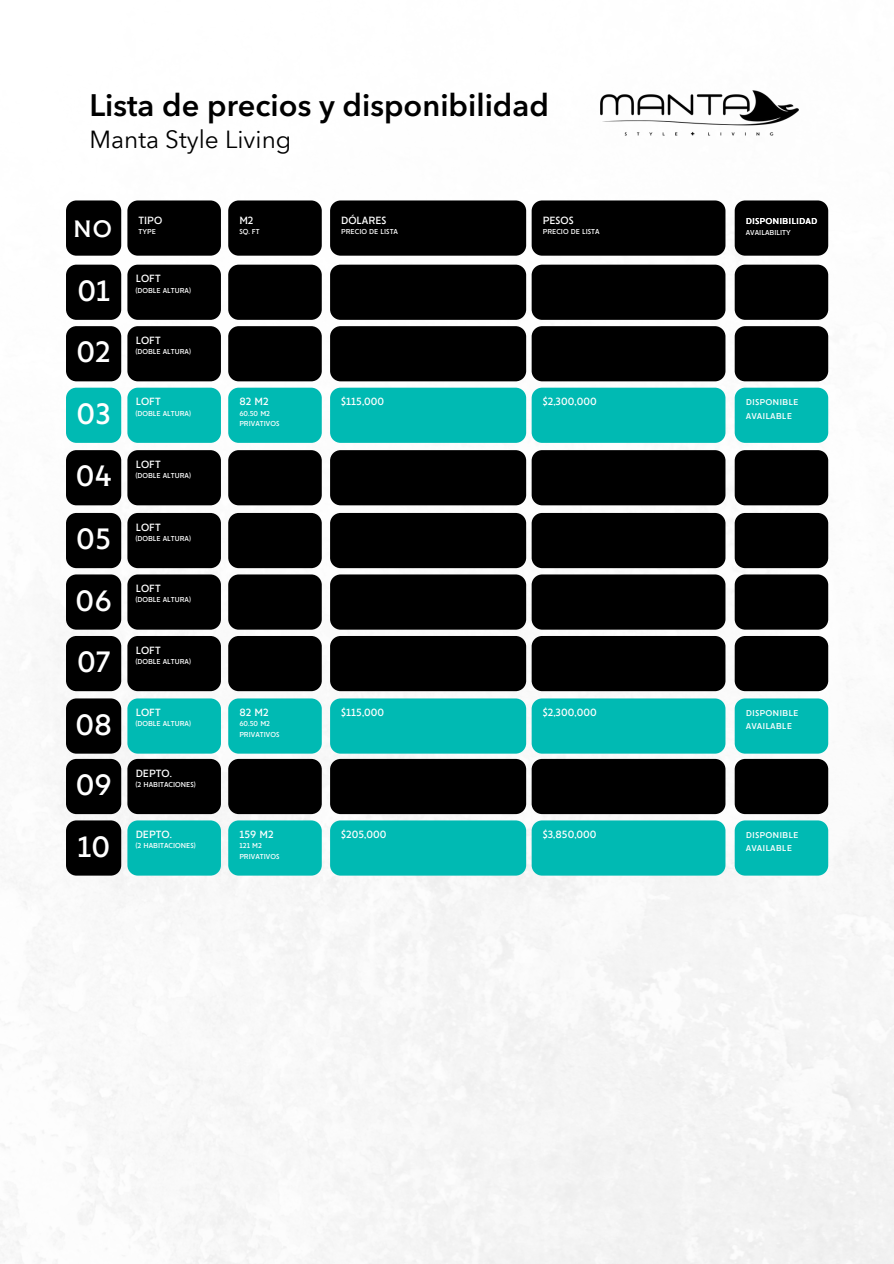
<style>
.page{position:relative;width:894px;height:1264px;background:#fff}
.page>*{position:absolute;margin:0;border:0;box-sizing:border-box;transform-origin:0 0}
.t1{font:33px "Cenzo Flare";color:#fff}
.t2{font:600 30.75px "Avenir Next LT Pro";color:#000}
.t3{font:24.45px "Avenir Next";color:#000}
.t4{font:11.7px "Cenzo Flare";color:#fff}
.t5{font:8.1px "Cenzo Flare";color:#fff}
</style>
<div class="page">
<img style="left:0;top:108px;width:893px;height:1155px">
<div style="left:66px;top:200px;width:55px;height:56px;background:#000;border-radius:10px"></div>
<div style="left:127px;top:200px;width:94px;height:56px;background:#000;border-radius:10px"></div>
<div style="left:228px;top:200px;width:94px;height:56px;background:#000;border-radius:10px"></div>
<div style="left:330px;top:200px;width:196px;height:56px;background:#000;border-radius:10px"></div>
<div style="left:531px;top:200px;width:194px;height:56px;background:#000;border-radius:10px"></div>
<div style="left:734px;top:200px;width:94px;height:56px;background:#000;border-radius:10px"></div>
<div style="left:66px;top:265px;width:55px;height:55px;background:#000;border-radius:10px"></div>
<div style="left:66px;top:326px;width:55px;height:55px;background:#000;border-radius:10px"></div>
<div style="left:66px;top:387px;width:55px;height:56px;background:#00bab3;border-radius:10px"></div>
<div style="left:66px;top:450px;width:55px;height:55px;background:#000;border-radius:10px"></div>
<div style="left:66px;top:513px;width:55px;height:55px;background:#000;border-radius:10px"></div>
<div style="left:66px;top:574px;width:55px;height:55px;background:#000;border-radius:10px"></div>
<div style="left:66px;top:636px;width:55px;height:55px;background:#000;border-radius:10px"></div>
<div style="left:66px;top:698px;width:55px;height:55px;background:#000;border-radius:10px"></div>
<div style="left:66px;top:759px;width:55px;height:55px;background:#000;border-radius:10px"></div>
<div style="left:66px;top:820px;width:55px;height:55px;background:#000;border-radius:10px"></div>
<div style="left:127px;top:265px;width:94px;height:55px;background:#000;border-radius:10px"></div>
<div style="left:127px;top:326px;width:94px;height:55px;background:#000;border-radius:10px"></div>
<div style="left:127px;top:387px;width:94px;height:56px;background:#00bab3;border-radius:10px"></div>
<div style="left:127px;top:450px;width:94px;height:55px;background:#000;border-radius:10px"></div>
<div style="left:127px;top:513px;width:94px;height:55px;background:#000;border-radius:10px"></div>
<div style="left:127px;top:574px;width:94px;height:55px;background:#000;border-radius:10px"></div>
<div style="left:127px;top:636px;width:94px;height:55px;background:#000;border-radius:10px"></div>
<div style="left:127px;top:698px;width:94px;height:55px;background:#00bab3;border-radius:10px"></div>
<div style="left:127px;top:759px;width:94px;height:55px;background:#000;border-radius:10px"></div>
<div style="left:127px;top:820px;width:94px;height:55px;background:#00bab3;border-radius:10px"></div>
<div style="left:228px;top:265px;width:94px;height:55px;background:#000;border-radius:10px"></div>
<div style="left:228px;top:326px;width:94px;height:55px;background:#000;border-radius:10px"></div>
<div style="left:228px;top:387px;width:94px;height:56px;background:#00bab3;border-radius:10px"></div>
<div style="left:228px;top:450px;width:94px;height:55px;background:#000;border-radius:10px"></div>
<div style="left:228px;top:513px;width:94px;height:55px;background:#000;border-radius:10px"></div>
<div style="left:228px;top:574px;width:94px;height:55px;background:#000;border-radius:10px"></div>
<div style="left:228px;top:636px;width:94px;height:55px;background:#000;border-radius:10px"></div>
<div style="left:228px;top:698px;width:94px;height:55px;background:#00bab3;border-radius:10px"></div>
<div style="left:228px;top:759px;width:94px;height:55px;background:#000;border-radius:10px"></div>
<div style="left:228px;top:820px;width:94px;height:55px;background:#00bab3;border-radius:10px"></div>
<div style="left:330px;top:265px;width:196px;height:55px;background:#000;border-radius:10px"></div>
<div style="left:330px;top:326px;width:196px;height:55px;background:#000;border-radius:10px"></div>
<div style="left:330px;top:387px;width:196px;height:56px;background:#00bab3;border-radius:10px"></div>
<div style="left:330px;top:450px;width:196px;height:55px;background:#000;border-radius:10px"></div>
<div style="left:330px;top:513px;width:196px;height:55px;background:#000;border-radius:10px"></div>
<div style="left:330px;top:574px;width:196px;height:55px;background:#000;border-radius:10px"></div>
<div style="left:330px;top:636px;width:196px;height:55px;background:#000;border-radius:10px"></div>
<div style="left:330px;top:698px;width:196px;height:55px;background:#00bab3;border-radius:10px"></div>
<div style="left:330px;top:759px;width:196px;height:55px;background:#000;border-radius:10px"></div>
<div style="left:330px;top:820px;width:196px;height:55px;background:#00bab3;border-radius:10px"></div>
<div style="left:531px;top:265px;width:194px;height:55px;background:#000;border-radius:10px"></div>
<div style="left:531px;top:326px;width:194px;height:55px;background:#000;border-radius:10px"></div>
<div style="left:531px;top:387px;width:194px;height:56px;background:#00bab3;border-radius:10px"></div>
<div style="left:531px;top:450px;width:194px;height:55px;background:#000;border-radius:10px"></div>
<div style="left:531px;top:513px;width:194px;height:55px;background:#000;border-radius:10px"></div>
<div style="left:531px;top:574px;width:194px;height:55px;background:#000;border-radius:10px"></div>
<div style="left:531px;top:636px;width:194px;height:55px;background:#000;border-radius:10px"></div>
<div style="left:531px;top:698px;width:194px;height:55px;background:#00bab3;border-radius:10px"></div>
<div style="left:531px;top:759px;width:194px;height:55px;background:#000;border-radius:10px"></div>
<div style="left:531px;top:820px;width:194px;height:55px;background:#00bab3;border-radius:10px"></div>
<div style="left:734px;top:265px;width:94px;height:55px;background:#000;border-radius:10px"></div>
<div style="left:734px;top:326px;width:94px;height:55px;background:#000;border-radius:10px"></div>
<div style="left:734px;top:387px;width:94px;height:56px;background:#00bab3;border-radius:10px"></div>
<div style="left:734px;top:450px;width:94px;height:55px;background:#000;border-radius:10px"></div>
<div style="left:734px;top:513px;width:94px;height:55px;background:#000;border-radius:10px"></div>
<div style="left:734px;top:574px;width:94px;height:55px;background:#000;border-radius:10px"></div>
<div style="left:734px;top:636px;width:94px;height:55px;background:#000;border-radius:10px"></div>
<div style="left:734px;top:698px;width:94px;height:55px;background:#00bab3;border-radius:10px"></div>
<div style="left:734px;top:759px;width:94px;height:55px;background:#000;border-radius:10px"></div>
<div style="left:734px;top:820px;width:94px;height:55px;background:#00bab3;border-radius:10px"></div>
<img style="left:599px;top:90px;width:199px;height:47px">
<p class="t2" style="left:89px;top:92px;width:461px">Lista de precios y disponibilidad</p>
<p class="t3" style="left:89px;top:124px;width:203px">Manta Style Living</p>
<p class="t4" style="left:239px;top:215px;width:16px">M2</p>
<p class="t4" style="left:341px;top:215px;width:47px">DÓLARES</p>
<p class="t4" style="left:542px;top:215px;width:32px">PESOS</p>
<p class="t4" style="left:745px;top:215px;width:73px">disponibilidad</p>
<p class="t1" style="left:73px;top:212px;width:41px">no</p>
<p class="t4" style="left:138px;top:215px;width:25px">TIPO</p>
<p class="t5" style="left:138px;top:228px;width:19px">TYPE</p>
<p class="t5" style="left:239px;top:228px;width:22px">SQ. FT</p>
<p class="t5" style="left:341px;top:228px;width:58px">PRECIO DE LISTA</p>
<p class="t5" style="left:542px;top:228px;width:58px">PRECIO DE LISTA</p>
<p class="t5" style="left:745px;top:229px;width:46px">AVAILABILITY</p>
<p class="t1" style="left:77px;top:276px;width:34px">01</p>
<p class="t1" style="left:76px;top:338px;width:36px">02</p>
<p class="t1" style="left:77px;top:399px;width:36px">03</p>
<p class="t1" style="left:76px;top:461px;width:37px">04</p>
<p class="t1" style="left:76px;top:524px;width:37px">05</p>
<p class="t1" style="left:76px;top:586px;width:38px">06</p>
<p class="t1" style="left:77px;top:647px;width:35px">07</p>
<p class="t1" style="left:75px;top:710px;width:38px">08</p>
<p class="t1" style="left:76px;top:770px;width:38px">09</p>
<p class="t1" style="left:77px;top:832px;width:34px">10</p>
<p class="t4" style="left:136px;top:273px;width:26px">LOFT</p>
<p class="t5" style="left:136px;top:286px;width:57px">(DOBLE ALTURA)</p>
<p class="t4" style="left:136px;top:335px;width:26px">LOFT</p>
<p class="t5" style="left:136px;top:348px;width:57px">(DOBLE ALTURA)</p>
<p class="t4" style="left:136px;top:396px;width:26px">LOFT</p>
<p class="t5" style="left:136px;top:409px;width:57px">(DOBLE ALTURA)</p>
<p class="t4" style="left:136px;top:459px;width:26px">LOFT</p>
<p class="t5" style="left:136px;top:472px;width:57px">(DOBLE ALTURA)</p>
<p class="t4" style="left:136px;top:522px;width:26px">LOFT</p>
<p class="t5" style="left:136px;top:535px;width:57px">(DOBLE ALTURA)</p>
<p class="t4" style="left:136px;top:583px;width:26px">LOFT</p>
<p class="t5" style="left:136px;top:596px;width:57px">(DOBLE ALTURA)</p>
<p class="t4" style="left:136px;top:645px;width:26px">LOFT</p>
<p class="t5" style="left:136px;top:657px;width:57px">(DOBLE ALTURA)</p>
<p class="t4" style="left:136px;top:707px;width:26px">LOFT</p>
<p class="t5" style="left:136px;top:720px;width:57px">(DOBLE ALTURA)</p>
<p class="t4" style="left:136px;top:767px;width:38px">DEPTO.</p>
<p class="t5" style="left:136px;top:780px;width:61px">(2 HABITACIONES)</p>
<p class="t4" style="left:136px;top:829px;width:38px">DEPTO.</p>
<p class="t5" style="left:136px;top:842px;width:61px">(2 HABITACIONES)</p>
<p class="t4" style="left:239px;top:396px;width:31px">82 M2</p>
<p class="t5" style="left:239px;top:409px;width:32px">60.50 M2</p>
<p class="t5" style="left:239px;top:420px;width:42px">PRIVATIVOS</p>
<p class="t4" style="left:239px;top:707px;width:31px">82 M2</p>
<p class="t5" style="left:239px;top:720px;width:32px">60.50 M2</p>
<p class="t5" style="left:239px;top:731px;width:42px">PRIVATIVOS</p>
<p class="t4" style="left:239px;top:829px;width:36px">159 M2</p>
<p class="t5" style="left:239px;top:842px;width:24px">121 M2</p>
<p class="t5" style="left:239px;top:853px;width:42px">PRIVATIVOS</p>
<p class="t4" style="left:341px;top:396px;width:45px">$115,000</p>
<p class="t4" style="left:542px;top:396px;width:55px">$2,300,000</p>
<p class="t4" style="left:745px;top:396px;width:54px">disponible</p>
<p class="t4" style="left:745px;top:410px;width:48px">available</p>
<p class="t4" style="left:341px;top:707px;width:45px">$115,000</p>
<p class="t4" style="left:542px;top:707px;width:55px">$2,300,000</p>
<p class="t4" style="left:745px;top:707px;width:54px">disponible</p>
<p class="t4" style="left:745px;top:720px;width:48px">available</p>
<p class="t4" style="left:341px;top:829px;width:47px">$205,000</p>
<p class="t4" style="left:542px;top:829px;width:55px">$3,850,000</p>
<p class="t4" style="left:745px;top:829px;width:54px">disponible</p>
<p class="t4" style="left:745px;top:842px;width:48px">available</p>
</div>
